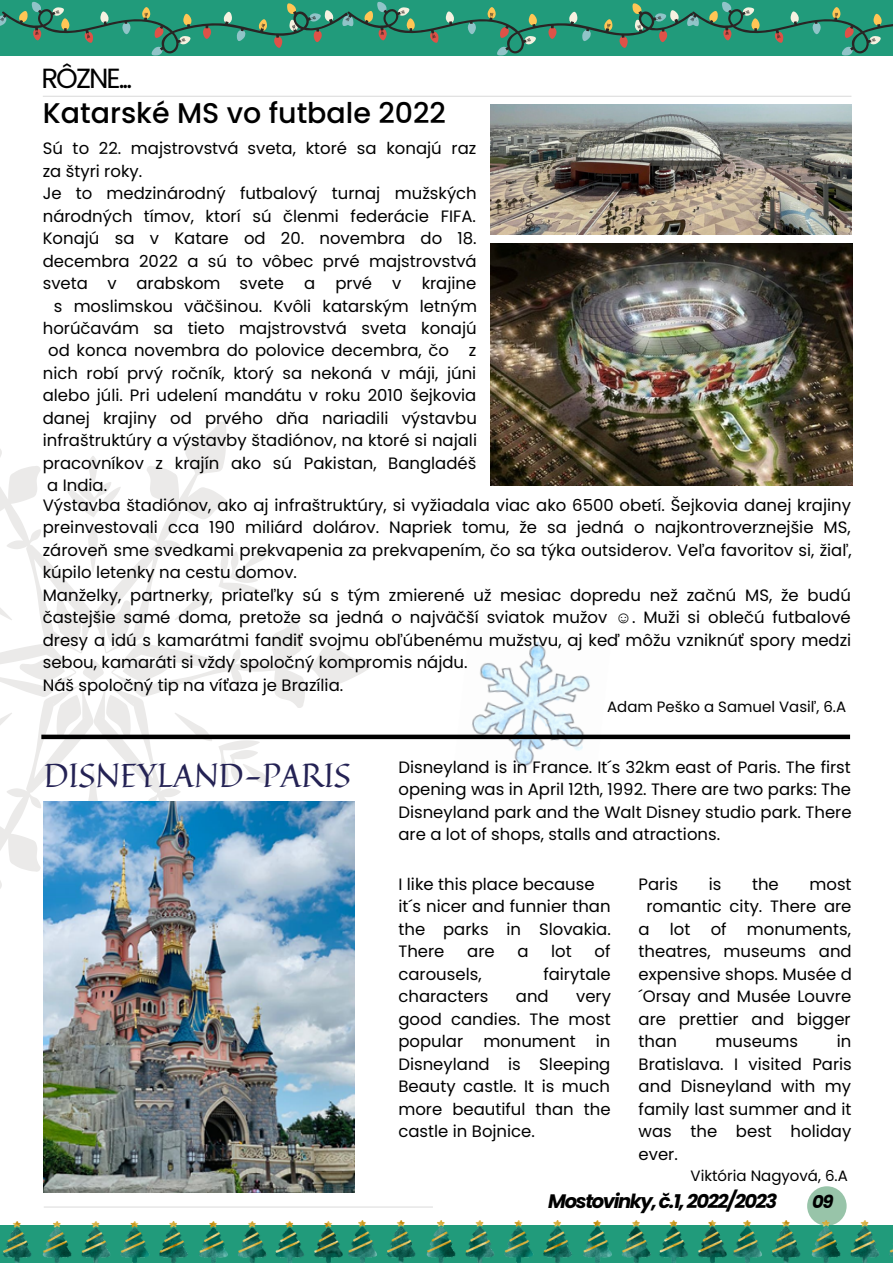
<style>
.page{position:relative;width:893px;height:1264px;background:#fff}
.page>*{position:absolute;margin:0;border:0;box-sizing:border-box;transform-origin:0 0}
.t1{font:33px "Quintessential";color:#242254}
.t2{font:500 28.5px "Poppins";color:#000}
.t3{font:27.75px "Poppins";letter-spacing:-.07em;color:#000}
.t4{font:italic 700 19.5px "Poppins";letter-spacing:-.07em;color:#000}
.t5{font:italic 700 18px "Poppins";color:#000}
.t6{font:16.5px/22.5px "Poppins";color:#000;text-align:justify}
.t7{font:15px "Poppins";color:#000}
.s1{font-family:"Liberation Serif"}
</style>
<div class="page">
<hr style="left:43px;top:96px;width:808px;height:1px;background:#000">
<hr style="left:44px;top:1206px;width:389px;height:1px;background:#000">
<div style="left:807px;top:1186px;width:39px;height:39px;background:#98c4a9;border-radius:50%"></div>
<img style="left:491px;top:104px;width:360px;height:130px">
<img style="left:491px;top:244px;width:360px;height:241px">
<img style="left:453px;top:641px;width:158px;height:125px">
<svg style="left:0;top:421px;width:370px;height:495px"></svg>
<div style="left:41px;top:734px;width:809px;height:5px;background:#000"></div>
<div style="left:0;top:0;width:892px;height:56px;background:#219b7b"></div>
<div style="left:0;top:1225px;width:892px;height:37px;background:#219b7b"></div>
<img style="left:44px;top:801px;width:310px;height:391px">
<svg style="left:0;top:2px;width:892px;height:54px"></svg>
<img style="left:3px;top:1221px;width:339px;height:41px">
<img style="left:348px;top:1220px;width:378px;height:41px">
<img style="left:733px;top:1220px;width:159px;height:41px">
<p class="t3" style="left:41px;top:59px;width:92px">RÔZNE...</p>
<p class="t2" style="left:43px;top:93px;width:404px">Katarské MS vo futbale 2022</p>
<p class="t6" style="left:43px;top:137px;width:435px">Sú to 22. majstrovstvá sveta, ktoré sa konajú raz za štyri roky.</p>
<p class="t6" style="left:43px;top:182px;width:435px">Je to medzinárodný futbalový turnaj mužských</p>
<p class="t6" style="left:43px;top:204px;width:434px">národných tímov, ktorí sú členmi federácie FIFA.</p>
<p class="t6" style="left:43px;top:227px;width:435px">Konajú sa v Katare od 20. novembra do 18.</p>
<p class="t6" style="left:43px;top:249px;width:435px">decembra 2022 a sú to vôbec prvé majstrovstvá</p>
<p class="t6" style="left:43px;top:272px;width:435px">sveta v arabskom svete a prvé v krajine</p>
<p class="t6" style="left:54px;top:294px;width:424px">s moslimskou väčšinou. Kvôli katarským letným</p>
<p class="t6" style="left:43px;top:317px;width:435px">horúčavám sa tieto majstrovstvá sveta konajú</p>
<p class="t6" style="left:48px;top:339px;width:429px">od konca novembra do polovice decembra, čo z</p>
<p class="t6" style="left:43px;top:362px;width:435px">nich robí prvý ročník, ktorý sa nekoná v máji, júni</p>
<p class="t6" style="left:43px;top:384px;width:435px">alebo júli. Pri udelení mandátu v roku 2010 šejkovia</p>
<p class="t6" style="left:43px;top:407px;width:435px">danej krajiny od prvého dňa nariadili výstavbu</p>
<p class="t6" style="left:43px;top:429px;width:436px">infraštruktúry a výstavby štadiónov, na ktoré si najali</p>
<p class="t6" style="left:43px;top:452px;width:435px">pracovníkov z krajín ako sú Pakistan, Bangladéš</p>
<p class="t6" style="left:47px;top:474px;width:61px">a India.</p>
<p class="t6" style="left:43px;top:493px;width:810px">Výstavba štadiónov, ako aj infraštruktúry, si vyžiadala viac ako 6500 obetí. Šejkovia danej krajiny preinvestovali cca 190 miliárd dolárov. Napriek tomu, že sa jedná o najkontroverznejšie MS, zároveň sme svedkami prekvapenia za prekvapením, čo sa týka outsiderov. Veľa favoritov si, žiaľ, kúpilo letenky na cestu domov.</p>
<p class="t6" style="left:43px;top:583px;width:809px">Manželky, partnerky, priateľky sú s tým zmierené už mesiac dopredu než začnú MS, že budú častejšie samé doma, pretože sa jedná o najväčší sviatok mužov <span class="s1">☺</span>. Muži si oblečú futbalové dresy a idú s kamarátmi fandiť svojmu obľúbenému mužstvu, aj keď môžu vzniknúť spory medzi sebou, kamaráti si vždy spoločný kompromis nájdu.</p>
<p class="t6" style="left:43px;top:673px;width:302px">Náš spoločný tip na víťaza je Brazília.</p>
<p class="t7" style="left:607px;top:696px;width:240px">Adam Peško a Samuel Vasiľ, 6.A</p>
<p class="t1" style="left:44px;top:749px;width:308px">DISNEYLAND-PARIS</p>
<p class="t6" style="left:398px;top:755px;width:454px">Disneyland is in France. It´s 32km east of Paris. The first opening was in April 12th, 1992. There are two parks: The Disneyland park and the Walt Disney studio park. There are a lot of shops, stalls and atractions.</p>
<p class="t6" style="left:398px;top:872px;width:198px">I like this place because</p>
<p class="t6" style="left:398px;top:895px;width:214px">it´s nicer and funnier than the parks in Slovakia.<br>There</p>
<p class="t6" style="left:638px;top:872px;width:41px">Paris</p>
<p class="t6" style="left:708px;top:872px;width:14px">is</p>
<p class="t6" style="left:752px;top:872px;width:28px">the</p>
<p class="t6" style="left:809px;top:872px;width:44px">most</p>
<p class="t6" style="left:646px;top:895px;width:207px">romantic city. There are</p>
<p class="t6" style="left:638px;top:917px;width:214px">a lot of monuments,</p>
<p class="t6" style="left:638px;top:940px;width:215px">theatres, museums and</p>
<p class="t6" style="left:638px;top:962px;width:215px">expensive shops. Musée d</p>
<p class="t6" style="left:638px;top:985px;width:214px">´Orsay and Musée Louvre</p>
<p class="t6" style="left:638px;top:1007px;width:213px">are prettier and bigger</p>
<p class="t6" style="left:638px;top:1030px;width:40px">than</p>
<p class="t6" style="left:715px;top:1030px;width:84px">museums</p>
<p class="t6" style="left:467px;top:940px;width:29px">are</p>
<p class="t6" style="left:517px;top:940px;width:13px">a</p>
<p class="t6" style="left:551px;top:940px;width:22px">lot</p>
<p class="t6" style="left:594px;top:940px;width:17px">of</p>
<p class="t6" style="left:398px;top:962px;width:85px">carousels,</p>
<p class="t6" style="left:543px;top:962px;width:69px">fairytale</p>
<p class="t6" style="left:398px;top:985px;width:91px">characters</p>
<p class="t6" style="left:516px;top:985px;width:34px">and</p>
<p class="t6" style="left:398px;top:985px;width:214px;text-indent:178px">very good candies. The most popular monument in Disneyland is Sleeping Beauty castle. It is much more beautiful than the castle in Bojnice.</p>
<p class="t6" style="left:638px;top:1030px;width:215px;text-indent:198px">in Bratislava. I visited Paris and Disneyland with my family last summer and it was the best holiday ever.</p>
<p class="t7" style="left:690px;top:1165px;width:159px">Viktória Nagyová, 6.A</p>
<p class="t4" style="left:548px;top:1187px;width:230px">Mostovinky, č.1, 2022/2023</p>
<p class="t5" style="left:812px;top:1189px;width:23px">09</p>
</div>
